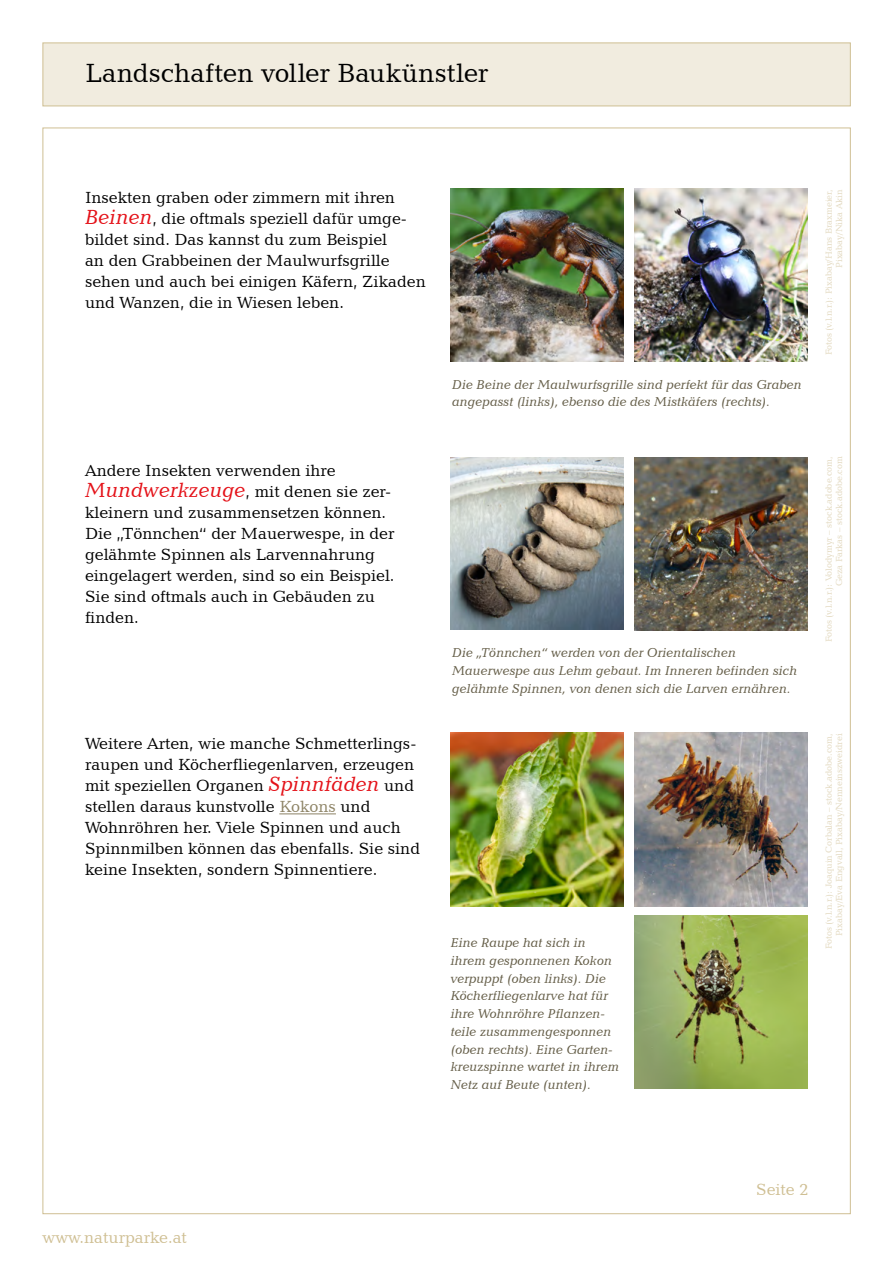
<style>
.page{position:relative;width:893px;height:1263px;background:#fff}
.page>*{position:absolute;margin:0;border:0;box-sizing:border-box;transform-origin:0 0}
.t1{font:27px "Candida BT";letter-spacing:-.005em;color:#000}
.t2{font:16.5px/21px "Candida BT";color:#000}
.t3{font:16.5px "Candida BT";color:#cfbf93}
.t4{font:italic 13.2px/17.7px "Candida BT";color:#635c46}
.t5{font:9px/10.5px "Candida BT";color:#e2d8be;text-align:right}
.s1{font-style:italic;font-size:21px;color:#e41118}
.s2{color:#8d8365}
</style>
<div class="page">
<div style="left:43px;top:43px;width:808px;height:63px;background:#f1ecdf;border:1px solid #cfbf93"></div>
<hr style="left:279px;top:813px;width:57px;height:1px;background:#8d8365">
<img style="left:634px;top:189px;width:173px;height:173px">
<img style="left:634px;top:457px;width:173px;height:173px">
<img style="left:634px;top:733px;width:173px;height:173px">
<img style="left:451px;top:189px;width:173px;height:173px">
<img style="left:451px;top:458px;width:173px;height:172px">
<img style="left:451px;top:733px;width:173px;height:173px">
<img style="left:634px;top:915px;width:173px;height:173px">
<h1 class="t1" style="left:85px;top:56px;width:405px">Landschaften voller Baukünstler</h1>
<p class="t2" style="left:85px;top:187px;width:342px">Insekten graben oder zimmern mit ihren <span class="s1">Beinen</span>, die oftmals speziell dafür umge&shy;bildet sind. Das kannst du zum Beispiel<br>an den Grabbeinen der Maulwurfsgrille sehen und auch bei einigen Käfern, Zikaden und Wanzen, die in Wiesen leben.</p>
<p class="t2" style="left:85px;top:460px;width:311px">Andere Insekten verwenden ihre <span class="s1">Mundwerkzeuge</span>, mit denen sie zer&shy;kleinern und zusammensetzen können.<br>Die „Tönnchen“ der Mauerwespe, in der gelähmte Spinnen als Larvennahrung eingelagert werden, sind so ein Beispiel.<br>Sie sind oftmals auch in Gebäuden zu finden.</p>
<p class="t2" style="left:85px;top:733px;width:337px">Weitere Arten, wie manche Schmetterlings&shy;raupen und Köcherfliegenlarven, erzeugen mit speziellen Organen <span class="s1">Spinnfäden</span> und stellen daraus kunstvolle <span class="s2">Kokons</span> und Wohnröhren her. Viele Spinnen und auch Spinnmilben können das ebenfalls. Sie sind keine Insekten, sondern Spinnentiere.</p>
<p class="t4" style="left:452px;top:375px;width:351px">Die Beine der Maulwurfsgrille sind perfekt für das Graben angepasst (links), ebenso die des Mistkäfers (rechts).</p>
<p class="t4" style="left:452px;top:643px;width:346px">Die „Tönnchen“ werden von der Orientalischen<br>Mauerwespe aus Lehm gebaut. Im Inneren befinden sich gelähmte Spinnen, von denen sich die Larven ernähren.</p>
<p class="t4" style="left:451px;top:934px;width:170px">Eine Raupe hat sich in ihrem gesponnenen Kokon verpuppt (oben links). Die<br>Köcherfliegenlarve hat für ihre Wohnröhre Pflanzen&shy;teile zusammengesponnen (oben rechts). Eine Garten&shy;kreuzspinne wartet in ihrem<br>Netz auf Beute (unten).</p>
<p class="t5" style="left:823px;top:355px;width:167px;rotate:-90deg">Fotos (v.l.n.r.): Pixabay/Hans Braxmeier,<br>Pixabay/Nika Akin</p>
<p class="t5" style="left:823px;top:642px;width:188px;rotate:-90deg">Fotos (v.l.n.r.): Volodymyr – stock.adobe.com,<br>Geza Farkas – stock.adobe.com</p>
<p class="t5" style="left:823px;top:949px;width:217px;rotate:-90deg">Fotos (v.l.n.r.): Joaquin Corbalan – stock.adobe.com,<br>Pixabay/Eva Engvall, Pixabay/Nenneinszweidrei</p>
<p class="t3" style="left:43px;top:1227px;width:146px">www.naturparke.at</p>
<p class="t3" style="left:756px;top:1179px;width:54px">Seite 2</p>
</div>
